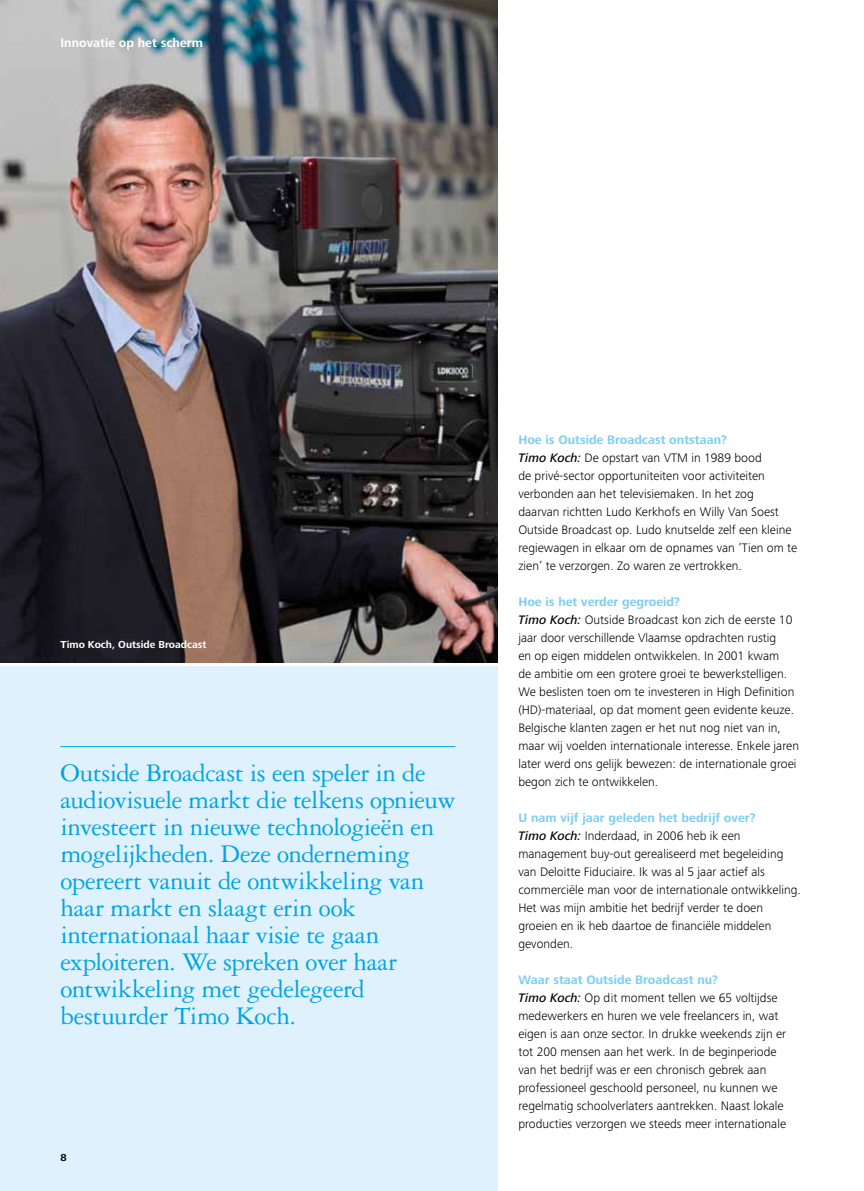
<style>
.page{position:relative;width:864px;height:1191px;background:#fff}
.page>*{position:absolute;margin:0;border:0;box-sizing:border-box;transform-origin:0 0}
.t1{font:27px/27px "Garamond 3 LT Std";letter-spacing:-.02em;color:#00a3e2}
.t2{font:300 12.75px/18px "Frutiger Next Pro";color:#000}
.t3{font:700 12.75px "Frutiger Next Pro";color:#fff}
.t4{font:700 10.5px "Frutiger Next Pro";color:#fff}
.t5{font:700 10.5px "Frutiger Next Pro";color:#000}
.s1{font-weight:700;color:#7ccef3}
.s2{font-weight:500;font-style:italic}
</style>
<div class="page">
<img style="left:0;top:0;width:497px;height:662px">
<div style="left:0;top:666px;width:497px;height:525px;background:#def1fd"></div>
<hr style="left:60px;top:746px;width:395px;height:1px;background:#00a3e2">
<p class="t3" style="left:60px;top:36px;width:144px">Innovatie op het scherm</p>
<p class="t4" style="left:61px;top:638px;width:147px">Timo Koch, Outside Broadcast</p>
<p class="t1" style="left:60px;top:759px;width:396px">Outside Broadcast is een speler in de audiovisuele markt die telkens opnieuw investeert in nieuwe technologieën en mogelijkheden. Deze onderneming opereert vanuit de ontwikkeling van haar markt en slaagt erin ook internationaal haar visie te gaan exploiteren. We spreken over haar ontwikkeling met gedelegeerd bestuurder Timo Koch.</p>
<p class="t5" style="left:60px;top:1151px;width:8px">8</p>
<p class="t2" style="left:518px;top:430px;width:280px"><span class="s1">Hoe is Outside Broadcast ontstaan?<br></span><span class="s2">Timo Koch:</span> De opstart van VTM in 1989 bood<br>de privé-sector opportuniteiten voor activiteiten verbonden aan het televisiemaken. In het zog daarvan richtten Ludo Kerkhofs en Willy Van Soest Outside Broadcast op. Ludo knutselde zelf een kleine regiewagen in elkaar om de opnames van ’Tien om te zien’ te verzorgen. Zo waren ze vertrokken.</p>
<p class="t2" style="left:518px;top:592px;width:282px"><span class="s1">Hoe is het verder gegroeid?<br></span><span class="s2">Timo Koch:</span> Outside Broadcast kon zich de eerste 10 jaar door verschillende Vlaamse opdrachten rustig<br>en op eigen middelen ontwikkelen. In 2001 kwam<br>de ambitie om een grotere groei te bewerkstelligen.<br>We beslisten toen om te investeren in High Definition (HD)-materiaal, op dat moment geen evidente keuze.<br>Belgische klanten zagen er het nut nog niet van in, maar wij voelden internationale interesse. Enkele jaren later werd ons gelijk bewezen: de internationale groei begon zich te ontwikkelen.</p>
<p class="t2" style="left:518px;top:808px;width:284px"><span class="s1">U nam vijf jaar geleden het bedrijf over?<br></span><span class="s2">Timo Koch:</span> Inderdaad, in 2006 heb ik een management buy-out gerealiseerd met begeleiding van Deloitte Fiduciaire. Ik was al 5 jaar actief als commerciële man voor de internationale ontwikkeling.<br>Het was mijn ambitie het bedrijf verder te doen groeien en ik heb daartoe de financiële middelen gevonden.</p>
<p class="t2" style="left:518px;top:970px;width:269px"><span class="s1">Waar staat Outside Broadcast nu?<br></span><span class="s2">Timo Koch:</span> Op dit moment tellen we 65 voltijdse medewerkers en huren we vele freelancers in, wat eigen is aan onze sector. In drukke weekends zijn er tot 200 mensen aan het werk. In de beginperiode van het bedrijf was er een chronisch gebrek aan professioneel geschoold personeel, nu kunnen we regelmatig schoolverlaters aantrekken. Naast lokale producties verzorgen we steeds meer internationale</p>
</div>
